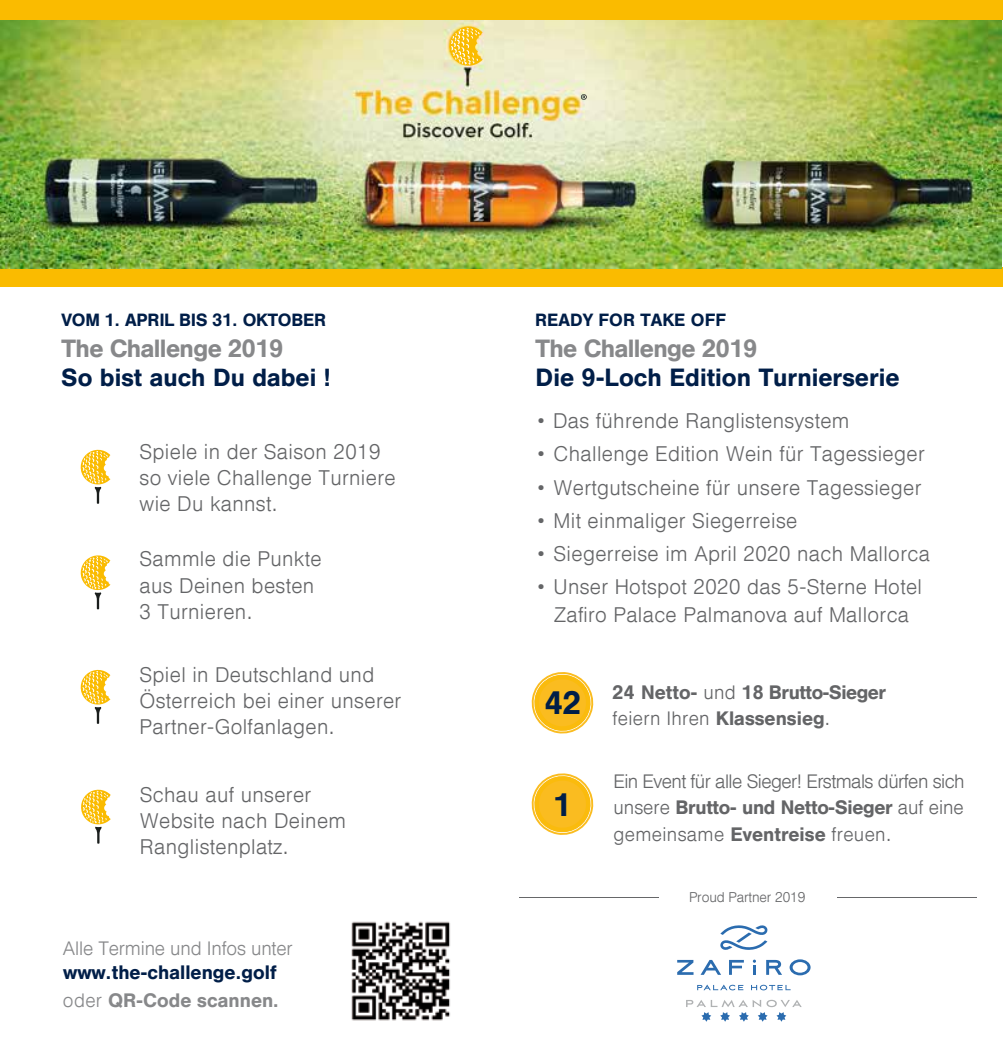
<style>
.page{position:relative;width:1003px;height:1052px;background:#fff}
.page>*{position:absolute;margin:0;border:0;box-sizing:border-box;transform-origin:0 0}
.t1{font:500 32.02px "Helvetica DLH";color:#001e48}
.t2{font:500 24.68px "Helvetica DLH";color:#87888a}
.t3{font:500 24.68px "Helvetica DLH";letter-spacing:.025em;color:#001e48}
.t4{font:500 24.5px "Helvetica DLH";letter-spacing:.025em;color:#001e48}
.t5{font:300 21px/26.2px "Helvetica DLH";letter-spacing:.025em;color:#646567}
.t6{font:300 19.25px/26.2px "Helvetica DLH";letter-spacing:-.02em;color:#646567;text-align:justify}
.t7{font:500 19.25px/26.2px "Helvetica DLH";color:#646567}
.t8{font:300 19.25px "Helvetica DLH";color:#87888a}
.t9{font:500 19.25px "Helvetica DLH";letter-spacing:.025em;color:#001e48}
.t10{font:500 19.25px "Helvetica DLH";letter-spacing:.025em;color:#87888a}
.t11{font:500 17.5px "Helvetica DLH";letter-spacing:.01em;color:#001e48}
.t12{font:300 14px "Helvetica DLH";color:#666769}
.s1{font-weight:300}
.s2{font-weight:500}
</style>
<div class="page">
<div style="left:0;top:267px;width:1002px;height:20px;background:#fabb00"></div>
<svg style="left:80px;top:449px;width:30px;height:55px"></svg>
<svg style="left:80px;top:555px;width:30px;height:54px"></svg>
<svg style="left:80px;top:669px;width:30px;height:55px"></svg>
<hr style="left:519px;top:897px;width:139px;height:1px;background:#666769">
<hr style="left:836px;top:897px;width:139px;height:1px;background:#666769">
<svg style="left:531px;top:773px;width:63px;height:62px"></svg>
<svg style="left:531px;top:672px;width:63px;height:62px"></svg>
<svg style="left:81px;top:789px;width:30px;height:54px"></svg>
<img style="left:351px;top:921px;width:99px;height:100px">
<img style="left:0;top:20px;width:1001px;height:248px">
<div style="left:0;top:0;width:1002px;height:20px;background:#fabb00"></div>
<svg style="left:677px;top:960px;width:16px;height:15px"></svg>
<svg style="left:700px;top:960px;width:20px;height:15px"></svg>
<svg style="left:729px;top:960px;width:14px;height:15px"></svg>
<svg style="left:752px;top:959px;width:3px;height:16px"></svg>
<svg style="left:766px;top:960px;width:15px;height:15px"></svg>
<svg style="left:789px;top:959px;width:21px;height:16px"></svg>
<svg style="left:720px;top:925px;width:47px;height:25px"></svg>
<svg style="left:686px;top:999px;width:115px;height:22px"></svg>
<svg style="left:697px;top:984px;width:46px;height:6px"></svg>
<svg style="left:751px;top:984px;width:39px;height:6px"></svg>
<svg style="left:580px;top:94px;width:6px;height:6px"></svg>
<svg style="left:446px;top:24px;width:36px;height:44px;background:#f5d363"></svg>
<p class="t11" style="left:62px;top:309px;width:265px">VOM 1. APRIL BIS 31. OKTOBER</p>
<p class="t2" style="left:62px;top:334px;width:223px">The Challenge 2019</p>
<p class="t4" style="left:62px;top:363px;width:270px">So bist auch Du dabei !</p>
<p class="t5" style="left:139px;top:439px;width:257px">Spiele in der Saison 2019 so viele Challenge Turniere wie Du kannst.</p>
<p class="t5" style="left:139px;top:546px;width:183px">Sammle die Punkte aus Deinen besten<br>3 Turnieren.</p>
<p class="t5" style="left:139px;top:661px;width:263px">Spiel in Deutschland und<br>Österreich bei einer unserer<br>Partner-Golfanlagen.</p>
<p class="t5" style="left:140px;top:781px;width:207px">Schau auf unserer<br>Website nach Deinem<br>Ranglistenplatz.</p>
<p class="t8" style="left:63px;top:936px;width:231px">Alle Termine und Infos unter</p>
<p class="t9" style="left:63px;top:960px;width:214px">www.the-challenge.golf</p>
<p class="t10" style="left:63px;top:988px;width:217px"><span class="s1">oder</span> QR-Code scannen.</p>
<p class="t11" style="left:535px;top:309px;width:192px">READY FOR TAKE OFF</p>
<p class="t2" style="left:535px;top:334px;width:223px">The Challenge 2019</p>
<p class="t3" style="left:535px;top:363px;width:365px">Die 9-Loch Edition Turnierserie</p>
<p class="t5" style="left:535px;top:408px;width:315px">• Das führende Ranglistensystem</p>
<p class="t5" style="left:535px;top:441px;width:390px">• Challenge Edition Wein für Tagessieger</p>
<p class="t5" style="left:535px;top:474px;width:387px">• Wertgutscheine für unsere Tagessieger</p>
<p class="t5" style="left:535px;top:507px;width:263px">• Mit einmaliger Siegerreise</p>
<p class="t5" style="left:535px;top:541px;width:395px">• Siegerreise im April 2020 nach Mallorca</p>
<p class="t5" style="left:535px;top:573px;width:387px;line-height:28px;text-align:center">• Unser Hotspot 2020 das 5-Sterne Hotel<br>Zafiro Palace Palmanova auf Mallorca</p>
<h1 class="t1" style="left:544px;top:684px;width:37px">42</h1>
<p class="t7" style="left:612px;top:679px;width:274px">24 Netto- <span class="s1">und</span> 18 Brutto-Sieger <span class="s1">feiern Ihren</span> Klassensieg<span class="s1">.</span></p>
<h1 class="t1" style="left:553px;top:785px;width:19px">1</h1>
<p class="t6" style="left:613px;top:768px;width:352px">Ein Event für alle Sieger! Erstmals dürfen sich unsere <span class="s2">Brutto- und Netto-Sieger</span> auf eine gemeinsame <span class="s2">Eventreise</span> freuen.</p>
<p class="t12" style="left:688px;top:888px;width:118px">Proud Partner 2019</p>
</div>
